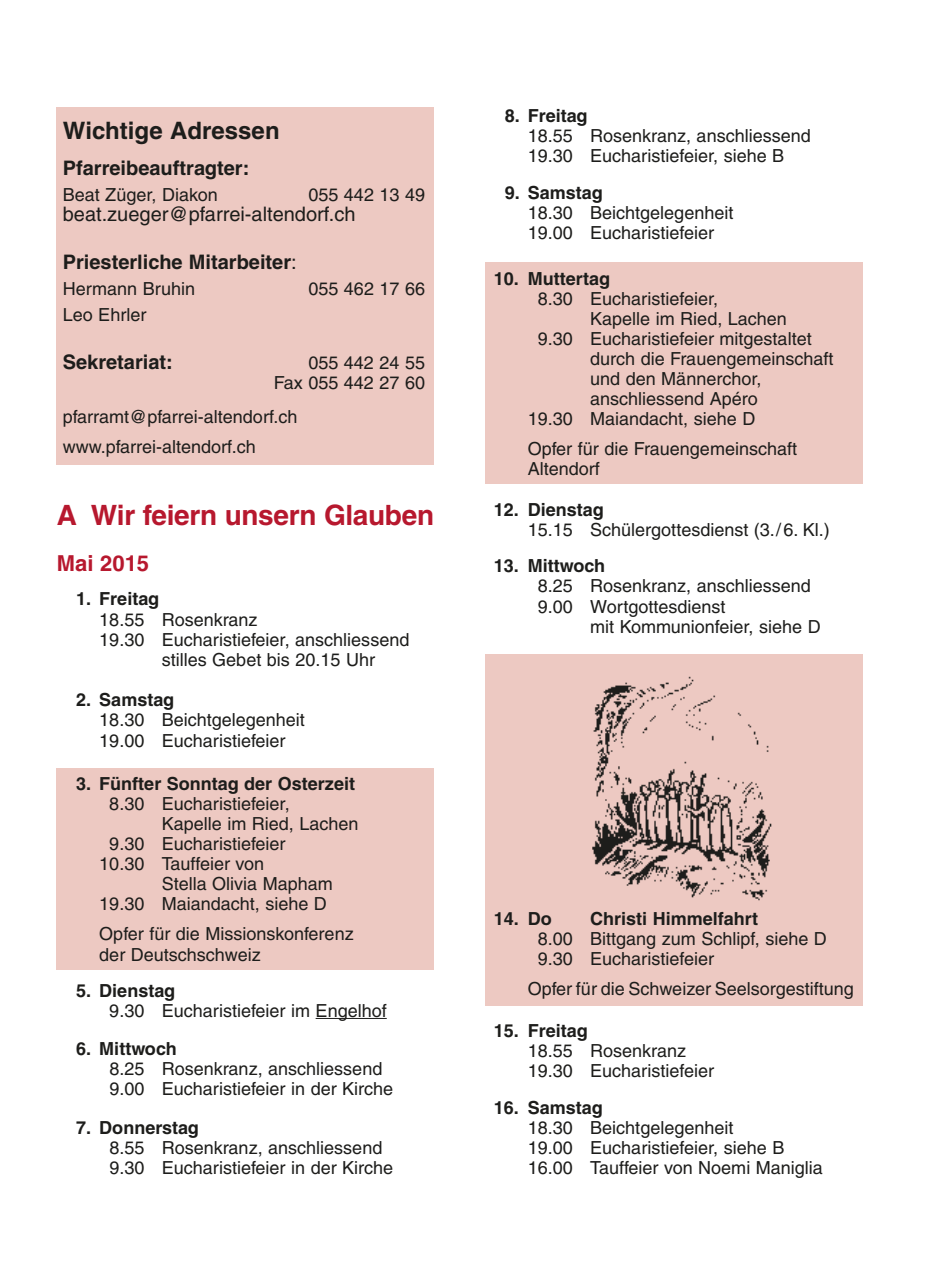
<style>
.page{position:relative;width:942px;height:1276px;background:#fff}
.page>*{position:absolute;margin:0;border:0;box-sizing:border-box;transform-origin:0 0}
.t1{font:700 28px "Helvetica";letter-spacing:-.01em;color:#b7182e}
.t2{font:700 24px "Helvetica";color:#1d1d1b}
.t3{font:700 22px "Helvetica";color:#b7182e}
.t4{font:700 20px "Helvetica";color:#1d1d1b}
.t5{font:20px "Helvetica";color:#1d1d1b}
.t6{font:18px/20.2px "Helvetica";color:#1d1d1b}
.t7{font:700 18px "Helvetica";color:#1d1d1b}
.s1{font-weight:400}
</style>
<div class="page">
<hr style="left:315px;top:1018px;width:71px;height:1px;background:#1d1d1b">
<div style="left:57px;top:108px;width:377px;height:357px;background:#edc9c2"></div>
<div style="left:57px;top:767px;width:377px;height:202px;background:#edc9c2"></div>
<div style="left:485px;top:262px;width:377px;height:221px;background:#edc9c2"></div>
<div style="left:485px;top:654px;width:377px;height:352px;background:#edc9c2"></div>
<img style="left:592px;top:676px;width:180px;height:225px">
<h2 class="t2" style="left:63px;top:115px;width:218px">Wichtige Adressen</h2>
<p class="t4" style="left:63px;top:155px;width:188px">Pfarreibeauftragter:</p>
<p class="t6" style="left:63px;top:184px;width:156px">Beat Züger, Diakon</p>
<p class="t6" style="left:308px;top:184px;width:118px">055 442 13 49</p>
<p class="t5" style="left:63px;top:202px;width:294px">beat.zueger@pfarrei-altendorf.ch</p>
<p class="t4" style="left:63px;top:249px;width:235px">Priesterliche Mitarbeiter<span class="s1">:</span></p>
<p class="t6" style="left:63px;top:278px;width:134px">Hermann Bruhin</p>
<p class="t6" style="left:308px;top:278px;width:118px">055 462 17 66</p>
<p class="t6" style="left:63px;top:304px;width:85px">Leo Ehrler</p>
<p class="t4" style="left:63px;top:349px;width:112px">Sekretariat:</p>
<p class="t6" style="left:273px;top:352px;width:153px;text-align:right">055 442 24 55<br>Fax 055 442 27 60</p>
<p class="t6" style="left:63px;top:401px;width:236px;line-height:30px">pfarramt@pfarrei-altendorf.ch www.pfarrei-altendorf.ch</p>
<h1 class="t1" style="left:57px;top:498px;width:379px">A Wir feiern unsern Glauben</h1>
<p class="t3" style="left:57px;top:550px;width:94px">Mai 2015</p>
<p class="t7" style="left:76px;top:588px;width:84px">1. Freitag</p>
<p class="t6" style="left:99px;top:609px;width:160px">18.55 Rosenkranz</p>
<p class="t6" style="left:99px;top:629px;width:311px">19.30 Eucharistiefeier, anschliessend</p>
<p class="t6" style="left:162px;top:649px;width:215px">stilles Gebet bis 20.15 Uhr</p>
<p class="t7" style="left:76px;top:689px;width:99px">2. Samstag</p>
<p class="t6" style="left:99px;top:710px;width:207px">18.30 Beichtgelegenheit<br>19.00 Eucharistiefeier</p>
<p class="t7" style="left:76px;top:773px;width:280px">3. Fünfter Sonntag der Osterzeit</p>
<p class="t6" style="left:109px;top:794px;width:182px">8.30 Eucharistiefeier,</p>
<p class="t6" style="left:162px;top:814px;width:198px">Kapelle im Ried, Lachen</p>
<p class="t6" style="left:109px;top:834px;width:178px">9.30 Eucharistiefeier</p>
<p class="t6" style="left:99px;top:854px;width:166px">10.30 Tauffeier von</p>
<p class="t6" style="left:162px;top:874px;width:173px">Stella Olivia Mapham</p>
<p class="t6" style="left:99px;top:894px;width:229px">19.30 Maiandacht, siehe D</p>
<p class="t6" style="left:99px;top:924px;width:256px">Opfer für die Missionskonferenz der Deutschschweiz</p>
<p class="t7" style="left:76px;top:979px;width:100px">5. Dienstag</p>
<p class="t6" style="left:109px;top:1000px;width:279px">9.30 Eucharistiefeier im Engelhof</p>
<p class="t7" style="left:76px;top:1037px;width:102px">6. Mittwoch</p>
<p class="t6" style="left:109px;top:1058px;width:285px">8.25 Rosenkranz, anschliessend<br>9.00 Eucharistiefeier in der Kirche</p>
<p class="t7" style="left:76px;top:1116px;width:124px">7. Donnerstag</p>
<p class="t6" style="left:109px;top:1137px;width:285px">8.55 Rosenkranz, anschliessend<br>9.30 Eucharistiefeier in der Kirche</p>
<p class="t7" style="left:504px;top:104px;width:84px">8. Freitag</p>
<p class="t6" style="left:527px;top:125px;width:284px">18.55 Rosenkranz, anschliessend<br>19.30 Eucharistiefeier, siehe B</p>
<p class="t7" style="left:504px;top:181px;width:99px">9. Samstag</p>
<p class="t6" style="left:527px;top:202px;width:207px">18.30 Beichtgelegenheit<br>19.00 Eucharistiefeier</p>
<p class="t7" style="left:493px;top:267px;width:118px">10. Muttertag</p>
<p class="t6" style="left:537px;top:288px;width:182px">8.30 Eucharistiefeier,</p>
<p class="t6" style="left:590px;top:308px;width:198px">Kapelle im Ried, Lachen</p>
<p class="t6" style="left:537px;top:328px;width:275px">9.30 Eucharistiefeier mitgestaltet</p>
<p class="t6" style="left:590px;top:348px;width:245px">durch die Frauengemeinschaft</p>
<p class="t6" style="left:590px;top:368px;width:173px">und den Männerchor,</p>
<p class="t6" style="left:590px;top:388px;width:169px">anschliessend Apéro</p>
<p class="t6" style="left:527px;top:408px;width:229px">19.30 Maiandacht, siehe D</p>
<p class="t6" style="left:527px;top:438px;width:271px">Opfer für die Frauengemeinschaft<br>Altendorf</p>
<p class="t7" style="left:493px;top:498px;width:111px">12. Dienstag</p>
<p class="t6" style="left:527px;top:519px;width:303px">15.15 Schülergottesdienst (3./6. Kl.)</p>
<p class="t7" style="left:493px;top:555px;width:113px">13. Mittwoch</p>
<p class="t6" style="left:537px;top:576px;width:274px">8.25 Rosenkranz, anschliessend<br>9.00 Wortgottesdienst</p>
<p class="t6" style="left:590px;top:616px;width:232px">mit Kommunionfeier, siehe D</p>
<p class="t7" style="left:493px;top:907px;width:60px">14. Do</p>
<p class="t7" style="left:590px;top:907px;width:169px">Christi Himmelfahrt</p>
<p class="t6" style="left:537px;top:928px;width:290px">8.00 Bittgang zum Schlipf, siehe D<br>9.30 Eucharistiefeier</p>
<p class="t6" style="left:527px;top:978px;width:327px">Opfer für die Schweizer Seelsorgestiftung</p>
<p class="t7" style="left:493px;top:1019px;width:95px">15. Freitag</p>
<p class="t6" style="left:527px;top:1040px;width:188px">18.55 Rosenkranz<br>19.30 Eucharistiefeier</p>
<p class="t7" style="left:493px;top:1096px;width:110px">16. Samstag</p>
<p class="t6" style="left:527px;top:1117px;width:296px">18.30 Beichtgelegenheit<br>19.00 Eucharistiefeier, siehe B<br>16.00 Tauffeier von Noemi Maniglia</p>
</div>
